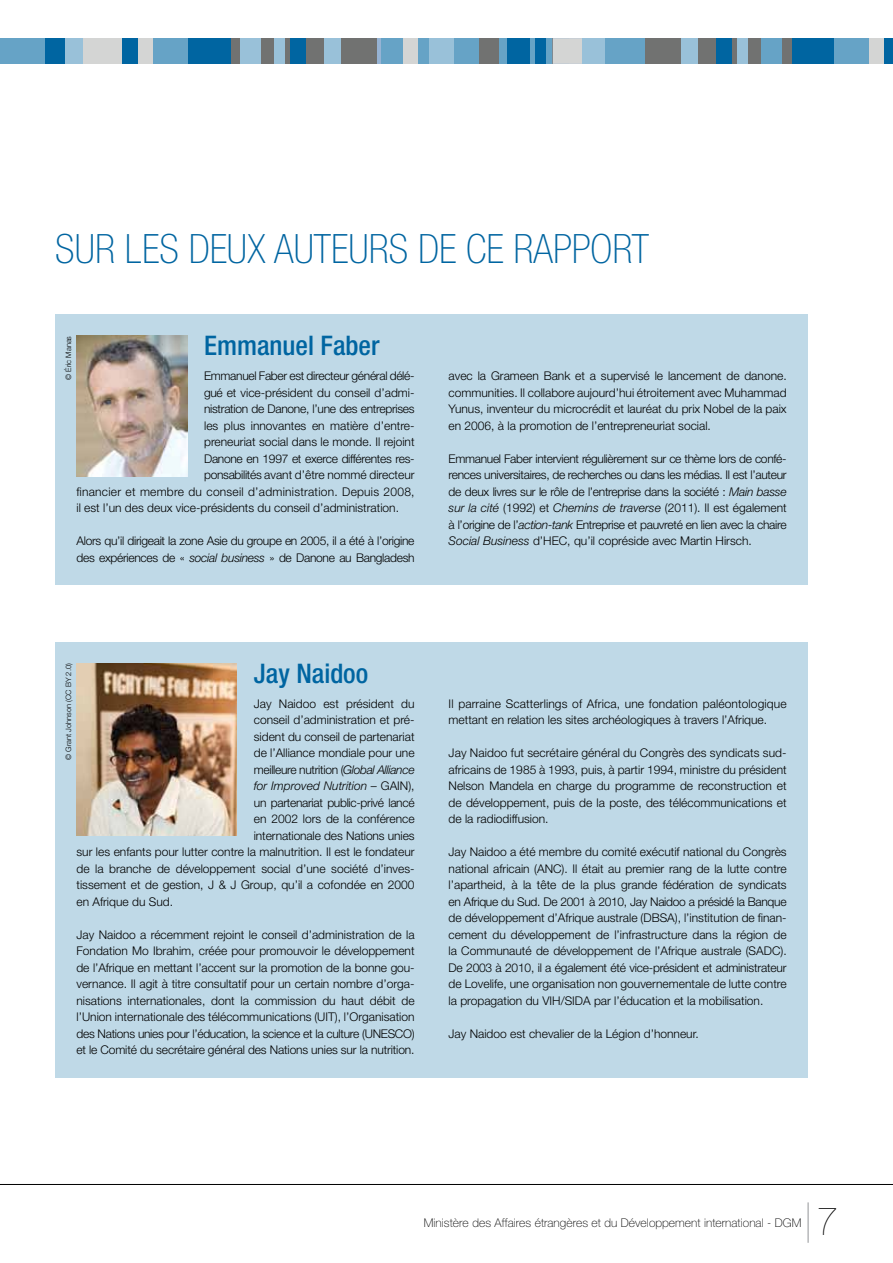
<style>
.page{position:relative;width:893px;height:1263px;background:#fff}
.page>*{position:absolute;margin:0;border:0;box-sizing:border-box;transform-origin:0 0}
.t1{font:100 condensed 40.5px "Helvetica Neue LT Std";color:#0065a1}
.t2{font:200 39.6px "Helvetica Neue LT Std";color:#000}
.t3{font:500 condensed 27px "Helvetica Neue LT Std";color:#0065a1}
.t4{font:300 12px/16.5px "Helvetica Neue LT Std";color:#000;text-align:justify}
.t5{font:300 12px/16.5px "Helvetica Neue LT Std";letter-spacing:-.025em;color:#000}
.t6{font:100 12px "Helvetica Neue LT Std";letter-spacing:.005em;color:#000}
.t7{font:300 12px "Helvetica Neue LT Std";letter-spacing:.02em;color:#000}
.t8{font:italic 300 12px "Helvetica Neue LT Std";color:#000}
.t9{font:300 7.5px "Helvetica Neue LT Std";color:#000}
.s1{font-style:italic}
.s2{font-style:normal}
</style>
<div class="page">
<hr style="left:0;top:1184px;width:893px;height:1px;background:#000">
<hr style="left:808px;top:1202px;width:1px;height:41px;background:#939598">
<div style="left:44px;top:38px;width:336px;height:26px;background:#717271"></div>
<div style="left:60px;top:38px;width:24px;height:26px;background:#99c1d9"></div>
<div style="left:84px;top:38px;width:69px;height:26px;background:#d4d5d4"></div>
<div style="left:186px;top:38px;width:44px;height:26px;background:#0065a1"></div>
<div style="left:240px;top:38px;width:21px;height:26px;background:#99c1d9"></div>
<div style="left:44px;top:38px;width:21px;height:26px;background:#0065a1"></div>
<div style="left:274px;top:38px;width:11px;height:26px;background:#99c1d9"></div>
<div style="left:291px;top:38px;width:15px;height:26px;background:#0065a1"></div>
<div style="left:324px;top:38px;width:17px;height:26px;background:#99c1d9"></div>
<div style="left:0;top:38px;width:45px;height:26px;background:#66a3c6"></div>
<div style="left:122px;top:38px;width:16px;height:26px;background:#0065a1"></div>
<div style="left:153px;top:38px;width:35px;height:26px;background:#66a3c6"></div>
<svg style="left:377px;top:38px;width:5px;height:26px"></svg>
<div style="left:642px;top:38px;width:251px;height:26px;background:#717271"></div>
<div style="left:382px;top:38px;width:170px;height:26px;background:#66a3c6"></div>
<div style="left:869px;top:38px;width:24px;height:26px;background:#d4d5d4"></div>
<div style="left:479px;top:38px;width:19px;height:26px;background:#717271"></div>
<div style="left:792px;top:38px;width:44px;height:26px;background:#0065a1"></div>
<div style="left:761px;top:38px;width:21px;height:26px;background:#66a3c6"></div>
<div style="left:737px;top:38px;width:11px;height:26px;background:#99c1d9"></div>
<div style="left:716px;top:38px;width:15px;height:26px;background:#0065a1"></div>
<div style="left:681px;top:38px;width:17px;height:26px;background:#99c1d9"></div>
<div style="left:404px;top:38px;width:14px;height:26px;background:#d4d5d4"></div>
<div style="left:429px;top:38px;width:24px;height:26px;background:#99c1d9"></div>
<div style="left:507px;top:38px;width:22px;height:26px;background:#0065a1"></div>
<svg style="left:552px;top:38px;width:31px;height:26px"></svg>
<div style="left:535px;top:38px;width:11px;height:26px;background:#0065a1"></div>
<div style="left:884px;top:38px;width:9px;height:26px;background:#0065a1"></div>
<div style="left:834px;top:38px;width:35px;height:26px;background:#66a3c6"></div>
<div style="left:604px;top:38px;width:41px;height:26px;background:#66a3c6"></div>
<div style="left:583px;top:38px;width:22px;height:26px;background:#99c1d9"></div>
<div style="left:55px;top:315px;width:753px;height:270px;background:#bfd9e7"></div>
<div style="left:55px;top:642px;width:753px;height:436px;background:#bfd9e7"></div>
<img style="left:77px;top:336px;width:110px;height:140px">
<img style="left:77px;top:663px;width:160px;height:173px">
<h1 class="t1" style="left:55px;top:226px;width:595px">SUR LES DEUX AUTEURS DE CE RAPPORT</h1>
<h3 class="t3" style="left:204px;top:330px;width:177px">Emmanuel Faber</h3>
<p class="t5" style="left:204px;top:367px;width:212px">Emmanuel Faber est directeur général délé-</p>
<p class="t4" style="left:204px;top:384px;width:212px">gué et vice-président du conseil d’admi-</p>
<p class="t5" style="left:204px;top:400px;width:212px">nistration de Danone, l’une des entreprises</p>
<p class="t4" style="left:204px;top:417px;width:212px">les plus innovantes en matière d’entre-</p>
<p class="t4" style="left:204px;top:433px;width:212px">preneuriat social dans le monde. Il rejoint</p>
<p class="t5" style="left:204px;top:450px;width:212px">Danone en 1997 et exerce différentes res-</p>
<p class="t4" style="left:204px;top:466px;width:212px">ponsabilités avant d’être nommé directeur</p>
<p class="t7" style="left:77px;top:484px;width:340px">financier et membre du conseil d’administration. Depuis 2008,</p>
<p class="t4" style="left:77px;top:499px;width:324px">il est l’un des deux vice-présidents du conseil d’administration.</p>
<p class="t5" style="left:77px;top:532px;width:340px">Alors qu’il dirigeait la zone Asie du groupe en 2005, il a été à l’origine des expériences de « <span class="s1">social business</span> » de Danone au Bangladesh</p>
<p class="t9" style="left:64px;top:380px;width:45px;rotate:-90deg">© Éric Manas</p>
<p class="t4" style="left:449px;top:367px;width:340px">avec la Grameen Bank et a supervisé le lancement de danone. communities. Il collabore aujourd’hui étroitement avec Muhammad Yunus, inventeur du microcrédit et lauréat du prix Nobel de la paix en 2006, à la promotion de l’entrepreneuriat social.</p>
<p class="t4" style="left:449px;top:450px;width:340px">Emmanuel Faber intervient régulièrement sur ce thème lors de confé&shy;rences universitaires, de recherches ou dans les médias. Il est l’auteur de deux livres sur le rôle de l’entreprise dans la société : <span class="s1">Main basse sur la cité</span> (1992) et <span class="s1">Chemins de traverse</span> (2011). Il est également à l’origine de l’<span class="s1">action-tank</span> Entreprise et pauvreté en lien avec la chaire <span class="s1">Social Business</span> d’HEC, qu’il copréside avec Martin Hirsch.</p>
<h3 class="t3" style="left:254px;top:657px;width:116px">Jay Naidoo</h3>
<p class="t4" style="left:254px;top:695px;width:162px">Jay Naidoo est président du</p>
<p class="t4" style="left:254px;top:711px;width:162px">conseil d’administration et pré-</p>
<p class="t4" style="left:254px;top:728px;width:162px">sident du conseil de partenariat</p>
<p class="t4" style="left:254px;top:744px;width:162px">de l’Alliance mondiale pour une</p>
<p class="t5" style="left:254px;top:761px;width:162px">meilleure nutrition (<span class="s1">Global Alliance</span></p>
<p class="t8" style="left:254px;top:779px;width:162px">for Improved Nutrition <span class="s2">– GAIN),</span></p>
<p class="t5" style="left:254px;top:794px;width:162px">un partenariat public-privé lancé</p>
<p class="t4" style="left:254px;top:810px;width:162px">en 2002 lors de la conférence</p>
<p class="t4" style="left:254px;top:827px;width:162px">internationale des Nations unies</p>
<p class="t4" style="left:77px;top:843px;width:340px">sur les enfants pour lutter contre la malnutrition. Il est le fondateur</p>
<p class="t4" style="left:77px;top:860px;width:338px">de la branche de développement social d’une société d’inves-</p>
<p class="t4" style="left:77px;top:876px;width:339px">tissement et de gestion, J &amp; J Group, qu’il a cofondée en 2000</p>
<p class="t4" style="left:77px;top:893px;width:98px">en Afrique du Sud.</p>
<p class="t4" style="left:77px;top:926px;width:340px">Jay Naidoo a récemment rejoint le conseil d’administration de la Fondation Mo Ibrahim, créée pour promouvoir le développement de l’Afrique en mettant l’accent sur la promotion de la bonne gou&shy;vernance. Il agit à titre consultatif pour un certain nombre d’orga&shy;nisations internationales, dont la commission du haut débit de l’Union internationale des télécommunications (UIT), l’Organisation des Nations unies pour l’éducation, la science et la culture (UNESCO) et le Comité du secrétaire général des Nations unies sur la nutrition.</p>
<p class="t9" style="left:64px;top:760px;width:98px;rotate:-90deg">© Grant Johnson (CC BY 2.0)</p>
<p class="t4" style="left:449px;top:695px;width:340px">Il parraine Scatterlings of Africa, une fondation paléontologique mettant en relation les sites archéologiques à travers l’Afrique.</p>
<p class="t4" style="left:449px;top:744px;width:340px">Jay Naidoo fut secrétaire général du Congrès des syndicats sud&shy;africains de 1985 à 1993, puis, à partir 1994, ministre du président Nelson Mandela en charge du programme de reconstruction et de développement, puis de la poste, des télécommunications et de la radiodiffusion.</p>
<p class="t4" style="left:449px;top:843px;width:340px">Jay Naidoo a été membre du comité exécutif national du Congrès national africain (ANC). Il était au premier rang de la lutte contre l’apartheid, à la tête de la plus grande fédération de syndicats en Afrique du Sud. De 2001 à 2010, Jay Naidoo a présidé la Banque de développement d’Afrique australe (DBSA), l’institution de finan&shy;cement du développement de l’infrastructure dans la région de la Communauté de développement de l’Afrique australe (SADC).<br>De 2003 à 2010, il a également été vice-président et administrateur de Lovelife, une organisation non gouvernementale de lutte contre la propagation du VIH/SIDA par l’éducation et la mobilisation.</p>
<p class="t4" style="left:449px;top:1025px;width:252px">Jay Naidoo est chevalier de la Légion d’honneur.</p>
<p class="t6" style="left:424px;top:1216px;width:379px">Ministère des Affaires étrangères et du Développement international - DGM</p>
<h2 class="t2" style="left:816px;top:1198px;width:24px">7</h2>
</div>
